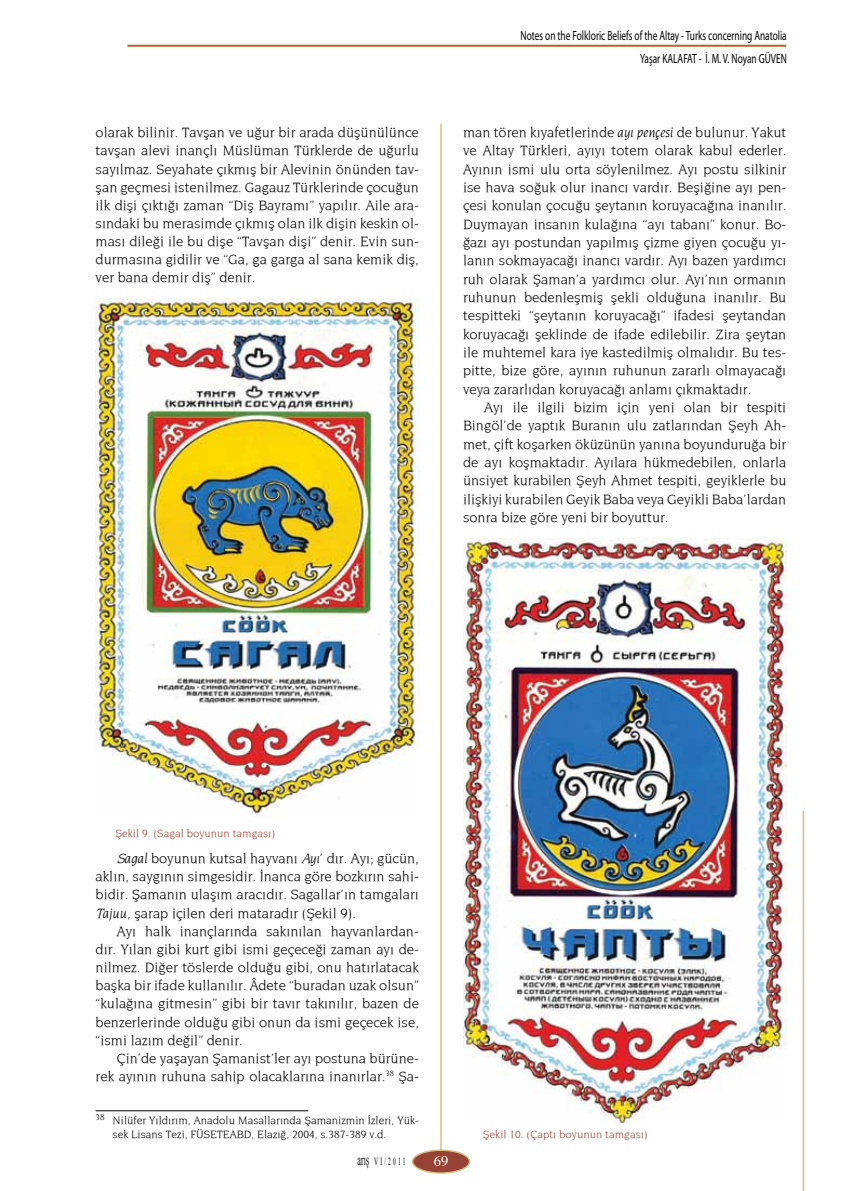
<style>
.page{position:relative;width:851px;height:1191px;background:#fff}
.page>*{position:absolute;margin:0;border:0;box-sizing:border-box;transform-origin:0 0}
.t1{font:14.55px/18.3px "Novarese";color:#000;text-align:justify}
.t2{font:14.55px "Times";color:#fff}
.t3{font:13.35px/23.4px "Myriad Pro";color:#000;text-align:right;scale:.7 1}
.t4{font:11.4px/13.6px "Novarese";color:#000}
.t5{font:11.4px "Novarese";color:#964335}
.t6{font:10.95px "Times New Roman";letter-spacing:.4em;color:#000;scale:.51 1}
.s1{font-style:italic}
.s2{font-size:15.6px}
</style>
<div class="page">
<hr style="left:440px;top:124px;width:1px;height:1027px;background:#d9bd86">
<hr style="left:127px;top:45px;width:659px;height:2px;background:#ba683d">
<hr style="left:802px;top:810px;width:2px;height:381px;background:#d9bd86">
<div style="left:412px;top:1150px;width:57px;height:23px;background:#964335;border-radius:50%"></div>
<div style="left:412px;top:1149px;width:58px;height:24px;border:1px solid #d9bd86;border-radius:50%"></div>
<img style="left:96px;top:298px;width:323px;height:519px">
<hr style="left:96px;top:1110px;width:212px;height:1px;background:#000">
<img style="left:463px;top:539px;width:323px;height:583px">
<p class="t1" style="left:96px;top:123px;width:325px">olarak bilinir. Tavşan ve uğur bir arada düşünülünce tavşan alevi inançlı Müslüman Türklerde de uğurlu sayılmaz. Seyahate çıkmış bir Alevinin önünden tav&shy;şan geçmesi istenilmez. Gagauz Türklerinde çocuğun ilk dişi çıktığı zaman “Diş Bayramı” yapılır. Aile ara&shy;sındaki bu merasimde çıkmış olan ilk dişin keskin ol&shy;ması dileği ile bu dişe “Tavşan dişi” denir. Evin sun&shy;durmasına gidilir ve “Ga, ga garga al sana kemik diş, ver bana demir diş” denir.</p>
<p class="t3" style="left:520px;top:24px;width:382px">Notes on the Folkloric Beliefs of the Altay - Turks concerning Anatolia<br>Yaşar KALAFAT - İ. M. V. Noyan GÜVEN</p>
<p class="t1" style="left:463px;top:123px;width:325px">man tören kıyafetlerinde <span class="s1">ayı pençesi</span> de bulunur. Yakut ve Altay Türkleri, ayıyı totem olarak kabul ederler.<br>Ayının ismi ulu orta söylenilmez. Ayı postu silkinir ise hava soğuk olur inancı vardır. Beşiğine ayı pen&shy;çesi konulan çocuğu şeytanın koruyacağına inanılır.<br>Duymayan insanın kulağına “ayı tabanı” konur. Bo&shy;ğazı ayı postundan yapılmış çizme giyen çocuğu yı&shy;lanın sokmayacağı inancı vardır. Ayı bazen yardımcı ruh olarak Şaman’a yardımcı olur. Ayı’nın ormanın ruhunun bedenleşmiş şekli olduğuna inanılır. Bu tespitteki “şeytanın koruyacağı” ifadesi şeytandan koruyacağı şeklinde de ifade edilebilir. Zira şeytan ile muhtemel kara iye kastedilmiş olmalıdır. Bu tes&shy;pitte, bize göre, ayının ruhunun zararlı olmayacağı veya zararlıdan koruyacağı anlamı çıkmaktadır.</p>
<p class="t1" style="left:463px;top:397px;width:325px;text-indent:21px">Ayı ile ilgili bizim için yeni olan bir tespiti Bingöl’de yaptık Buranın ulu zatlarından Şeyh Ah&shy;met, çift koşarken öküzünün yanına boyunduruğa bir de ayı koşmaktadır. Ayılara hükmedebilen, onlarla ünsiyet kurabilen Şeyh Ahmet tespiti, geyiklerle bu ilişkiyi kurabilen Geyik Baba veya Geyikli Baba’lardan sonra bize göre yeni bir boyuttur.</p>
<p class="t5" style="left:116px;top:826px;width:161px">Şekil 9. (Sagal boyunun tamgası)</p>
<p class="t1" style="left:96px;top:848px;width:325px;text-indent:21px"><span class="s1">Sagal</span> boyunun kutsal hayvanı <span class="s1">Ayı</span>’ dır. Ayı; gücün, aklın, saygının simgesidir. İnanca göre bozkırın sahi&shy;bidir. Şamanın ulaşım aracıdır. Sagallar’ın tamgaları <span class="s1">Tajuu,</span> şarap içilen deri mataradır (Şekil 9).</p>
<p class="t1" style="left:96px;top:921px;width:325px;text-indent:21px">Ayı halk inançlarında sakınılan hayvanlardan&shy;dır. Yılan gibi kurt gibi ismi geçeceği zaman ayı de&shy;nilmez. Diğer töslerde olduğu gibi, onu hatırlatacak başka bir ifade kullanılır. Âdete “buradan uzak olsun” “kulağına gitmesin” gibi bir tavır takınılır, bazen de benzerlerinde olduğu gibi onun da ismi geçecek ise, “ismi lazım değil” denir.</p>
<p class="t1" style="left:96px;top:1048px;width:325px;text-align:right">Çin’de yaşayan Şamanist’ler ayı postuna bürüne&shy;rek ayının ruhuna sahip olacaklarına inanırlar.<sup>38</sup> Şa-</p>
<p class="t4" style="left:113px;top:1113px;width:308px;text-indent:-17px"><sup>38</sup> Nilüfer Yıldırım, Anadolu Masallarında Şamanizmin İzleri, Yük&shy;sek Lisans Tezi, FÜSETEABD, Elazığ, 2004, s.387-389 v.d.</p>
<p class="t6" style="left:357px;top:1154px;width:96px"><span class="s2">arış</span> VI/2011</p>
<p class="t2" style="left:433px;top:1147px;width:16px">69</p>
<p class="t5" style="left:483px;top:1127px;width:166px">Şekil 10. (Çaptı boyunun tamgası)</p>
</div>
